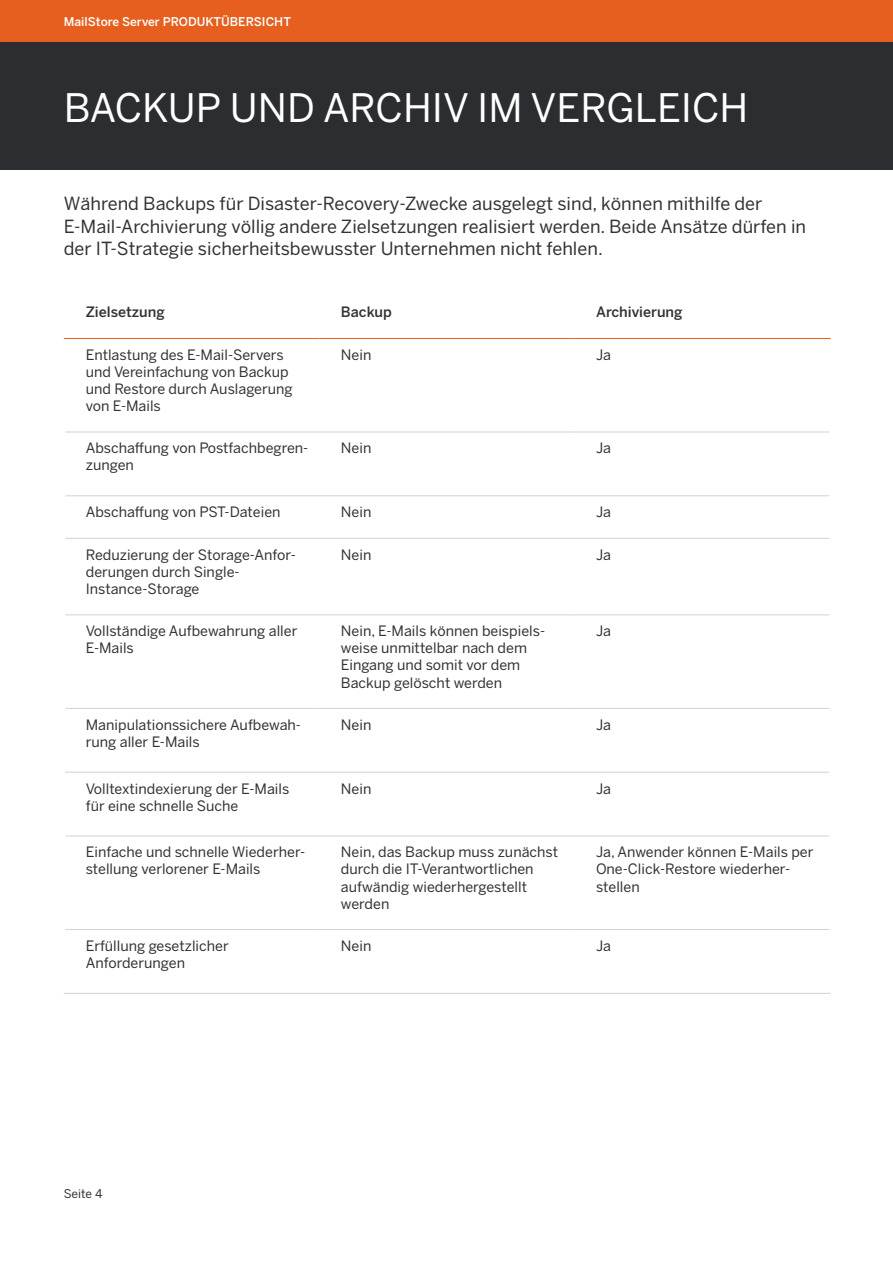
<style>
.page{position:relative;width:893px;height:1263px;background:#fff}
.page>*{position:absolute;margin:0;border:0;box-sizing:border-box;transform-origin:0 0}
.t1{font:39px "Benton Sans";color:#fff}
.t2{font:18px/22.5px "Benton Sans";color:#333}
.t3{font:14.25px/17.1px "Benton Sans";color:#333}
.t4{font:500 14.25px "Benton Sans";color:#333}
.heading{font:500 12px "Benton Sans";color:#fff}
.page_number{font:12px "Benton Sans";letter-spacing:-.005em;color:#333}
</style>
<div class="page">
<div style="left:0;top:0;width:893px;height:43px;background:#e65f1e"></div>
<div style="left:0;top:43px;width:893px;height:127px;background:#2b2d30"></div>
<hr style="left:65px;top:432px;width:255px;height:1px;background:#d2d2d2">
<hr style="left:320px;top:432px;width:255px;height:1px;background:#d2d2d2">
<hr style="left:575px;top:432px;width:254px;height:1px;background:#d2d2d2">
<hr style="left:65px;top:495px;width:255px;height:1px;background:#d2d2d2">
<hr style="left:320px;top:495px;width:255px;height:1px;background:#d2d2d2">
<hr style="left:575px;top:495px;width:254px;height:1px;background:#d2d2d2">
<hr style="left:65px;top:538px;width:255px;height:1px;background:#d2d2d2">
<hr style="left:320px;top:538px;width:255px;height:1px;background:#d2d2d2">
<hr style="left:575px;top:538px;width:254px;height:1px;background:#d2d2d2">
<hr style="left:65px;top:614px;width:255px;height:1px;background:#d2d2d2">
<hr style="left:320px;top:614px;width:255px;height:1px;background:#d2d2d2">
<hr style="left:575px;top:614px;width:254px;height:1px;background:#d2d2d2">
<hr style="left:65px;top:708px;width:255px;height:1px;background:#d2d2d2">
<hr style="left:320px;top:708px;width:255px;height:1px;background:#d2d2d2">
<hr style="left:575px;top:708px;width:254px;height:1px;background:#d2d2d2">
<hr style="left:65px;top:772px;width:255px;height:1px;background:#d2d2d2">
<hr style="left:320px;top:772px;width:255px;height:1px;background:#d2d2d2">
<hr style="left:575px;top:772px;width:254px;height:1px;background:#d2d2d2">
<hr style="left:65px;top:836px;width:255px;height:1px;background:#d2d2d2">
<hr style="left:320px;top:836px;width:255px;height:1px;background:#d2d2d2">
<hr style="left:575px;top:836px;width:254px;height:1px;background:#d2d2d2">
<hr style="left:65px;top:929px;width:255px;height:1px;background:#d2d2d2">
<hr style="left:320px;top:929px;width:255px;height:1px;background:#d2d2d2">
<hr style="left:575px;top:929px;width:254px;height:1px;background:#d2d2d2">
<hr style="left:64px;top:993px;width:256px;height:1px;background:#d2d2d2">
<hr style="left:320px;top:993px;width:255px;height:1px;background:#d2d2d2">
<hr style="left:575px;top:993px;width:256px;height:1px;background:#d2d2d2">
<hr style="left:64px;top:338px;width:256px;height:1px;background:#e65f1e">
<hr style="left:320px;top:338px;width:255px;height:1px;background:#e65f1e">
<hr style="left:575px;top:338px;width:256px;height:1px;background:#e65f1e">
<p class="heading" style="left:64px;top:14px;width:229px">MailStore Server PRODUKTÜBERSICHT</p>
<h1 class="t1" style="left:64px;top:84px;width:686px">BACKUP UND ARCHIV IM VERGLEICH</h1>
<h2 class="t2" style="left:64px;top:192px;width:744px">Während Backups für Disaster-Recovery-Zwecke ausgelegt sind, können mithilfe der<br>E-Mail-Archivierung völlig andere Zielsetzungen realisiert werden. Beide Ansätze dürfen in der IT-Strategie sicherheitsbewusster Unternehmen nicht fehlen.</h2>
<h1 class="t4" style="left:86px;top:304px;width:81px">Zielsetzung</h1>
<h1 class="t4" style="left:341px;top:304px;width:53px">Backup</h1>
<h1 class="t4" style="left:596px;top:304px;width:88px">Archivierung</h1>
<p class="t3" style="left:86px;top:346px;width:209px">Entlastung des E-Mail-Servers und Vereinfachung von Backup und Restore durch Auslagerung von E-Mails</p>
<p class="t3" style="left:341px;top:346px;width:32px">Nein</p>
<p class="t3" style="left:596px;top:346px;width:17px">Ja</p>
<p class="t3" style="left:86px;top:439px;width:224px">Abschaffung von Postfachbegren&shy;zungen</p>
<p class="t3" style="left:341px;top:439px;width:32px">Nein</p>
<p class="t3" style="left:596px;top:439px;width:17px">Ja</p>
<p class="t3" style="left:86px;top:503px;width:196px">Abschaffung von PST-Dateien</p>
<p class="t3" style="left:341px;top:503px;width:32px">Nein</p>
<p class="t3" style="left:596px;top:503px;width:17px">Ja</p>
<p class="t3" style="left:86px;top:546px;width:212px">Reduzierung der Storage-Anfor&shy;derungen durch Single-</p>
<p class="t3" style="left:86px;top:580px;width:115px">Instance-Storage</p>
<p class="t3" style="left:341px;top:546px;width:32px">Nein</p>
<p class="t3" style="left:596px;top:546px;width:17px">Ja</p>
<p class="t3" style="left:86px;top:622px;width:213px">Vollständige Aufbewahrung aller<br>E-Mails</p>
<p class="t3" style="left:341px;top:622px;width:206px">Nein, E-Mails können beispiels&shy;weise unmittelbar nach dem<br>Eingang und somit vor dem<br>Backup gelöscht werden</p>
<p class="t3" style="left:596px;top:622px;width:17px">Ja</p>
<p class="t3" style="left:86px;top:716px;width:217px">Manipulationssichere Aufbewah&shy;rung aller E-Mails</p>
<p class="t3" style="left:341px;top:716px;width:32px">Nein</p>
<p class="t3" style="left:596px;top:716px;width:17px">Ja</p>
<p class="t3" style="left:86px;top:780px;width:205px">Volltextindexierung der E-Mails für eine schnelle Suche</p>
<p class="t3" style="left:341px;top:780px;width:32px">Nein</p>
<p class="t3" style="left:596px;top:780px;width:17px">Ja</p>
<p class="t3" style="left:86px;top:843px;width:221px">Einfache und schnelle Wiederher&shy;stellung verlorener E-Mails</p>
<p class="t3" style="left:341px;top:843px;width:219px">Nein, das Backup muss zunächst durch die IT-Verantwortlichen aufwändig wiederhergestellt werden</p>
<p class="t3" style="left:596px;top:843px;width:219px">Ja, Anwender können E-Mails per<br>One-Click-Restore wiederher&shy;stellen</p>
<p class="t3" style="left:86px;top:937px;width:144px">Erfüllung gesetzlicher</p>
<p class="t3" style="left:86px;top:954px;width:101px">Anforderungen</p>
<p class="t3" style="left:341px;top:937px;width:32px">Nein</p>
<p class="t3" style="left:596px;top:937px;width:17px">Ja</p>
<p class="page_number" style="left:64px;top:1186px;width:40px">Seite 4</p>
</div>
